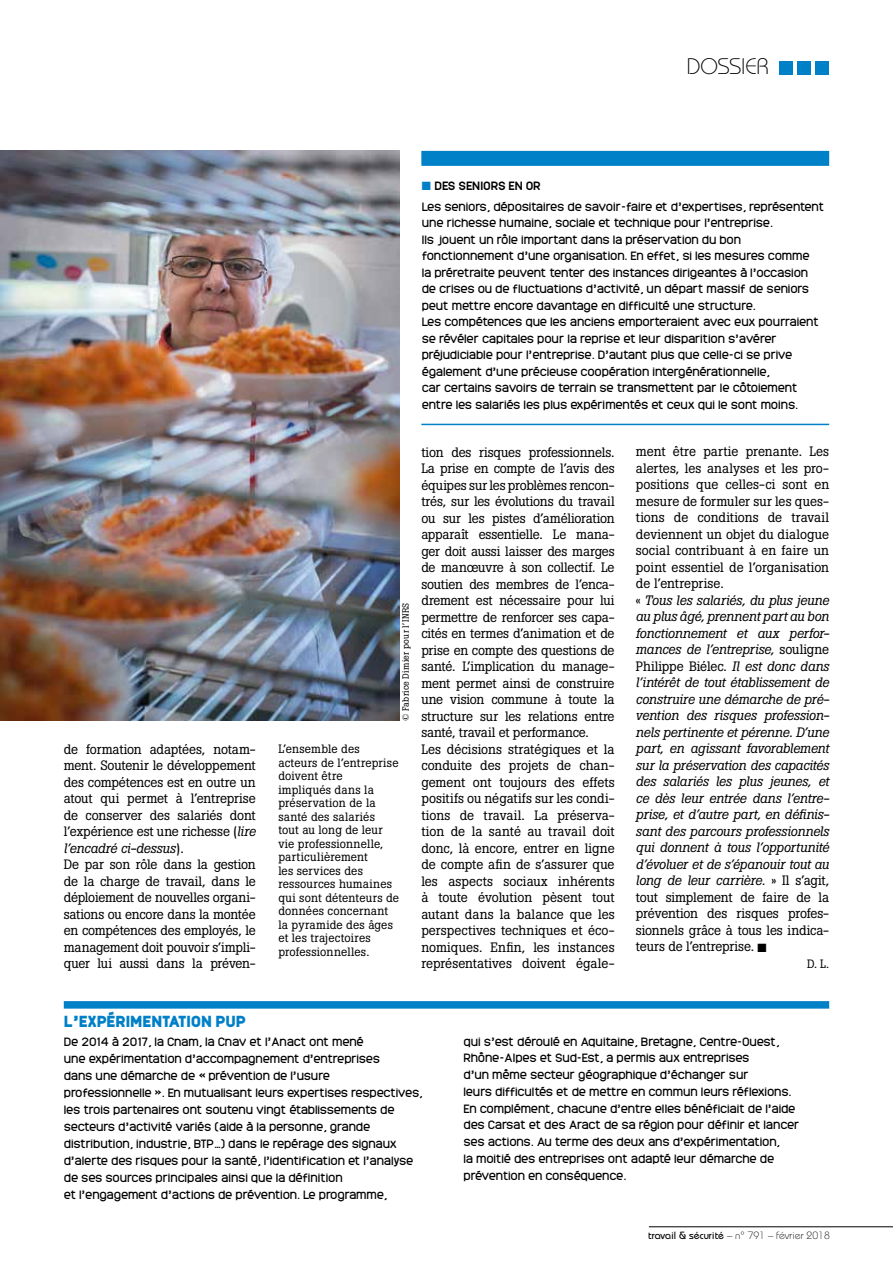
<style>
.page{position:relative;width:893px;height:1263px;background:#fff}
.page>*{position:absolute;margin:0;border:0;box-sizing:border-box;transform-origin:0 0}
.t1{font:300 22.5px "Bauhaus";letter-spacing:-.02em;color:#000}
.t2{font:900 15px "Monark";letter-spacing:-.025em;color:#0080c7}
.t3{font:13.5px/16.5px "Boton";letter-spacing:-.01em;color:#000}
.t4{font:italic 13.5px/16.5px "Boton";letter-spacing:-.01em;color:#000}
.t5{font:12px/13.5px "Boton";letter-spacing:.015em;color:#000}
.t6{font:11.25px/16.5px "Monark";letter-spacing:-.025em;color:#000}
.t7{font:300 10.5px "Bauhaus";color:#000}
.t8{font:9px "Boton";letter-spacing:.035em;color:#000}
.s1{font-style:italic}
.s2{color:#0080c7}
.s3{font-weight:700}
.s4{font-style:normal}
.s5{font-weight:500}
</style>
<div class="page">
<div style="left:779px;top:61px;width:14px;height:13px;background:#0080c7"></div>
<div style="left:797px;top:61px;width:14px;height:13px;background:#0080c7"></div>
<div style="left:815px;top:61px;width:14px;height:13px;background:#0080c7"></div>
<hr style="left:649px;top:1226px;width:244px;height:1px;background:#000">
<div style="left:64px;top:1001px;width:765px;height:8px;background:#0080c7"></div>
<div style="left:421px;top:151px;width:408px;height:15px;background:#0080c7"></div>
<hr style="left:421px;top:424px;width:408px;height:1px;background:#0080c7">
<img style="left:0;top:150px;width:400px;height:571px">
<h1 class="t1" style="left:687px;top:53px;width:84px">DOSSIER</h1>
<p class="t3" style="left:64px;top:741px;width:194px">de formation adaptées, notam&shy;ment. Soutenir le développement des compétences est en outre un atout qui permet à l’entreprise de conserver des salariés dont l’expérience est une richesse (<span class="s1">lire l’encadré ci-dessus</span>).<br>De par son rôle dans la gestion de la charge de travail, dans le déploiement de nouvelles organi&shy;sations ou encore dans la montée en compétences des employés, le management doit pouvoir s’impli&shy;quer lui aussi dans la préven-</p>
<p class="t6" style="left:422px;top:175px;width:404px;line-height:20.7px"><span class="s2">■</span> <span class="s3">DES SENIORS EN OR<br></span>Les seniors, dépositaires de savoir-faire et d’expertises, représentent</p>
<p class="t6" style="left:422px;top:214px;width:399px">une richesse humaine, sociale et technique pour l’entreprise.<br>Ils jouent un rôle important dans la préservation du bon fonctionnement d’une organisation. En effet, si les mesures comme la préretraite peuvent tenter des instances dirigeantes à l’occasion de crises ou de fluctuations d’activité, un départ massif de seniors peut mettre encore davantage en difficulté une structure.<br>Les compétences que les anciens emporteraient avec eux pourraient se révéler capitales pour la reprise et leur disparition s’avérer préjudiciable pour l’entreprise. D’autant plus que celle-ci se prive également d’une précieuse coopération intergénérationnelle,<br>car certains savoirs de terrain se transmettent par le côtoiement entre les salariés les plus expérimentés et ceux qui le sont moins.</p>
<p class="t8" style="left:400px;top:721px;width:120px;rotate:-90deg">© Fabrice Dimier pour l’INRS</p>
<p class="t5" style="left:278px;top:742px;width:122px">L’ensemble des acteurs de l’entreprise doivent être<br>impliqués dans la préservation de la santé des salariés<br>tout au long de leur vie professionnelle, particulièrement<br>les services des ressources humaines qui sont détenteurs de données concernant la pyramide des âges et les trajectoires professionnelles.</p>
<p class="t3" style="left:421px;top:443px;width:195px">tion des risques professionnels.<br>La prise en compte de l’avis des équipes sur les problèmes rencon&shy;trés, sur les évolutions du travail ou sur les pistes d’amélioration apparaît essentielle. Le mana&shy;ger doit aussi laisser des marges de manœuvre à son collectif. Le soutien des membres de l’enca&shy;drement est nécessaire pour lui permettre de renforcer ses capa&shy;cités en termes d’animation et de prise en compte des questions de santé. L’implication du manage&shy;ment permet ainsi de construire une vision commune à toute la structure sur les relations entre santé, travail et performance.<br>Les décisions stratégiques et la conduite des projets de chan&shy;gement ont toujours des effets positifs ou négatifs sur les condi&shy;tions de travail. La préserva&shy;tion de la santé au travail doit donc, là encore, entrer en ligne de compte afin de s’assurer que les aspects sociaux inhérents à toute évolution pèsent tout autant dans la balance que les perspectives techniques et éco&shy;nomiques. Enfin, les instances représentatives doivent égale-</p>
<p class="t4" style="left:636px;top:444px;width:195px"><span class="s4">ment être partie prenante. Les alertes, les analyses et les pro&shy;positions que celles-ci sont en mesure de formuler sur les ques&shy;tions de conditions de travail deviennent un objet du dialogue social contribuant à en faire un point essentiel de l’organisation de l’entreprise.<br>«</span> Tous les salariés, du plus jeune au plus âgé, prennent part au bon fonctionnement et aux perfor&shy;mances de l’entreprise, <span class="s4">souligne<br>Philippe Biélec.</span> Il est donc dans l’intérêt de tout établissement de construire une démarche de pré&shy;vention des risques profession&shy;nels pertinente et pérenne. D’une part, en agissant favorablement sur la préservation des capacités des salariés les plus jeunes, et ce dès leur entrée dans l’entre&shy;prise, et d’autre part, en définis&shy;sant des parcours professionnels qui donnent à tous l’opportunité d’évoluer et de s’épanouir tout au long de leur carrière. <span class="s4">» Il s’agit, tout simplement de faire de la prévention des risques profes&shy;sionnels grâce à tous les indica&shy;teurs de l’entreprise.</span> ■</p>
<p class="t5" style="left:807px;top:957px;width:24px">D. L.</p>
<h2 class="t2" style="left:64px;top:1011px;width:184px">L’EXPÉRIMENTATION PUP</h2>
<p class="t6" style="left:64px;top:1032px;width:360px;line-height:17.1px">De 2014 à 2017, la Cnam, la Cnav et l’Anact ont mené<br>une expérimentation d’accompagnement d’entreprises<br>dans une démarche de « prévention de l’usure<br>professionnelle ». En mutualisant leurs expertises respectives, les trois partenaires ont soutenu vingt établissements de secteurs d’activité variés (aide à la personne, grande distribution, industrie, BTP…) dans le repérage des signaux d’alerte des risques pour la santé, l’identification et l’analyse de ses sources principales ainsi que la définition<br>et l’engagement d’actions de prévention. Le programme,</p>
<p class="t6" style="left:463px;top:1032px;width:338px">qui s’est déroulé en Aquitaine, Bretagne, Centre-Ouest, Rhône-Alpes et Sud-Est, a permis aux entreprises<br>d’un même secteur géographique d’échanger sur<br>leurs difficultés et de mettre en commun leurs réflexions.<br>En complément, chacune d’entre elles bénéficiait de l’aide des Carsat et des Aract de sa région pour définir et lancer ses actions. Au terme des deux ans d’expérimentation,<br>la moitié des entreprises ont adapté leur démarche de prévention en conséquence.</p>
<p class="t7" style="left:648px;top:1229px;width:183px"><span class="s5">travail &amp; sécurité</span> – n° 791 – février 2018</p>
</div>
